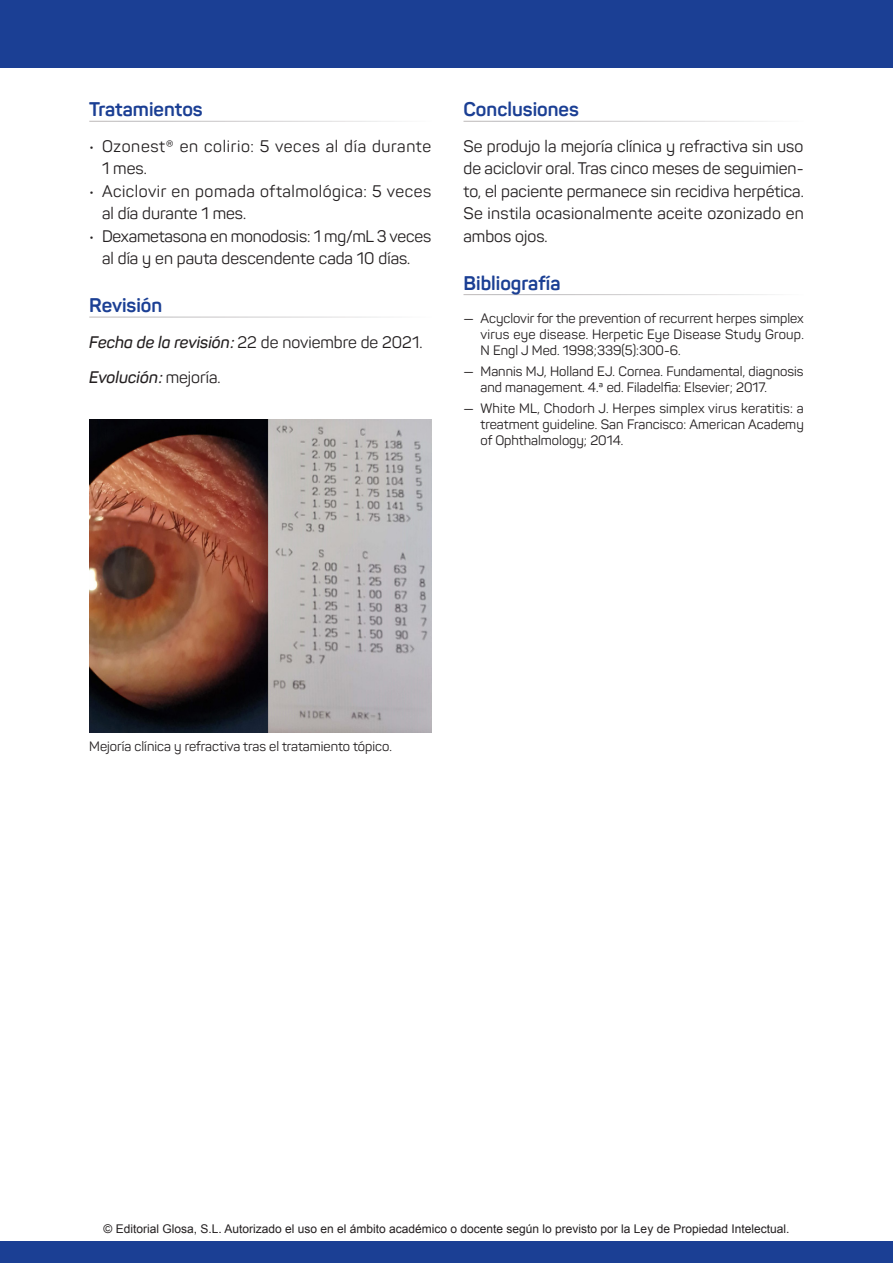
<style>
.page{position:relative;width:893px;height:1263px;background:#fff}
.page>*{position:absolute;margin:0;border:0;box-sizing:border-box;transform-origin:0 0}
.t1{font:700 19.5px "Panton";color:#1b3f94}
.t2{font:16.5px/22.5px "Panton";letter-spacing:.015em;color:#231f20}
.t3{font:16.5px/22.5px "Panton";letter-spacing:-.01em;color:#231f20;text-align:center}
.t4{font:16.5px/22.5px "Panton";letter-spacing:.04em;color:#231f20}
.t5{font:13.5px/16.2px "Panton";color:#231f20;text-align:justify}
.t6{font:12px "Arial";color:#231f20}
.s1{font-weight:600;font-style:italic}
</style>
<div class="page">
<div style="left:0;top:1242px;width:893px;height:21px;background:#1b3f94"></div>
<div style="left:0;top:0;width:893px;height:67px;background:#1b3f94"></div>
<img style="left:89px;top:419px;width:342px;height:313px">
<h1 class="t1" style="left:89px;top:97px;width:115px">Tratamientos</h1>
<p class="t4" style="left:102px;top:135px;width:331px;text-indent:-13px">• Ozonest® en colirio: 5 veces al día durante<br>1 mes.</p>
<p class="t2" style="left:102px;top:180px;width:331px;text-indent:-13px">• Aciclovir en pomada oftalmológica: 5 veces al día durante 1 mes.</p>
<p class="t3" style="left:89px;top:225px;width:343px">• Dexametasona en monodosis: 1 mg/mL 3 veces al día y en pauta descendente cada 10 días.</p>
<h1 class="t1" style="left:89px;top:293px;width:75px">Revisión</h1>
<p class="t2" style="left:89px;top:324px;width:335px;line-height:35.2px"><span class="s1">Fecha de la revisión</span><span class="s1">:</span>22 de noviembre de 2021.<br><span class="s1">Evolución</span><span class="s1">:</span>mejoría.</p>
<h1 class="t1" style="left:463px;top:97px;width:117px">Conclusiones</h1>
<p class="t2" style="left:463px;top:135px;width:342px;text-align:justify">Se produjo la mejoría clínica y refractiva sin uso de aciclovir oral. Tras cinco meses de seguimien&shy;to, el paciente permanece sin recidiva herpética.<br>Se instila ocasionalmente aceite ozonizado en ambos ojos.</p>
<h1 class="t1" style="left:463px;top:271px;width:98px">Bibliografía</h1>
<p class="t5" style="left:480px;top:310px;width:325px;text-indent:-17px">— Acyclovir for the prevention of recurrent herpes simplex virus eye disease. Herpetic Eye Disease Study Group.<br>N Engl J Med. 1998;339(5):300-6.</p>
<p class="t5" style="left:480px;top:363px;width:325px;text-indent:-17px">— Mannis MJ, Holland EJ. Cornea. Fundamental, diagnosis and management. 4.ª ed. Filadelfia: Elsevier; 2017.</p>
<p class="t5" style="left:480px;top:400px;width:325px;text-indent:-17px">— White ML, Chodorh J. Herpes simplex virus keratitis: a treatment guideline. San Francisco: American Academy of Ophthalmology; 2014.</p>
<p class="t5" style="left:89px;top:738px;width:304px">Mejoría clínica y refractiva tras el tratamiento tópico.</p>
<p class="t6" style="left:103px;top:1221px;width:687px">© Editorial Glosa, S.L. Autorizado el uso en el ámbito académico o docente según lo previsto por la Ley de Propiedad Intelectual.</p>
</div>
